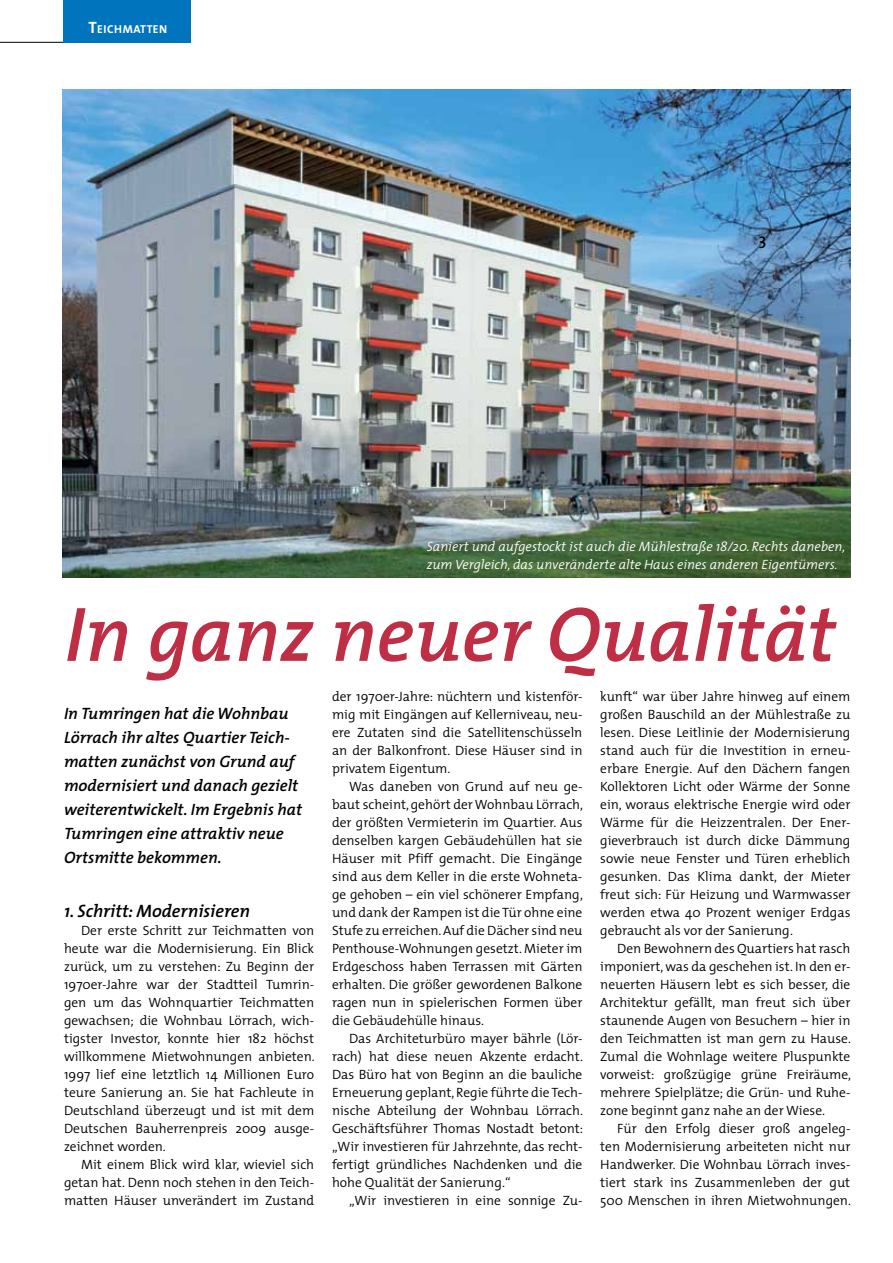
<style>
.page{position:relative;width:893px;height:1263px;background:#fff}
.page>*{position:absolute;margin:0;border:0;box-sizing:border-box;transform-origin:0 0}
.t1{font:italic 600 78px "The Mix";color:#be2e45}
.t2{font:italic 600 18px "The Mix";color:#000}
.t3{font:italic 600 16.5px/24px "The Mix";color:#000}
.t4{font:600 16.5px "The Mix";color:#000}
.t5{font:300 13.5px/18px "The Mix";color:#000;text-align:justify}
.t6{font:italic 300 13.5px/18px "The Mix";color:#fff}
.t7{font:700 11.55px "The Mix";letter-spacing:.045em;color:#fff}
.s1{font-size:16.5px}
</style>
<div class="page">
<hr style="left:0;top:42px;width:64px;height:1px;background:#000">
<div style="left:64px;top:0;width:127px;height:43px;background:#0074bc"></div>
<img style="left:62px;top:89px;width:788px;height:488px">
<p class="t7" style="left:88px;top:20px;width:80px"><span class="s1">T</span>EICHMATTEN</p>
<p class="t4" style="left:759px;top:225px;width:9px">3</p>
<p class="t6" style="left:427px;top:537px;width:420px">Saniert und aufgestockt ist auch die Mühlestraße 18/20. Rechts daneben, zum Vergleich, das unveränderte alte Haus eines anderen Eigentümers.</p>
<h1 class="t1" style="left:65px;top:569px;width:773px">In ganz neuer Qualität</h1>
<p class="t3" style="left:64px;top:701px;width:240px">In Tumringen hat die Wohnbau<br>Lörrach ihr altes Quartier Teich&shy;matten zunächst von Grund auf modernisiert und danach gezielt weiterentwickelt. Im Ergebnis hat<br>Tumringen eine attraktiv neue<br>Ortsmitte bekommen.</p>
<h2 class="t2" style="left:64px;top:896px;width:188px">1. Schritt: Modernisieren</h2>
<p class="t5" style="left:64px;top:921px;width:252px;text-indent:17px">Der erste Schritt zur Teichmatten von heute war die Modernisierung. Ein Blick zurück, um zu verstehen: Zu Beginn der 1970er-Jahre war der Stadtteil Tumrin&shy;gen um das Wohnquartier Teichmatten gewachsen; die Wohnbau Lörrach, wich&shy;tigster Investor, konnte hier 182 höchst willkommene Mietwohnungen anbieten.<br>1997 lief eine letztlich 14 Millionen Euro teure Sanierung an. Sie hat Fachleute in Deutschland überzeugt und ist mit dem Deutschen Bauherrenpreis 2009 ausge&shy;zeichnet worden.</p>
<p class="t5" style="left:64px;top:1155px;width:252px;text-indent:17px">Mit einem Blick wird klar, wieviel sich getan hat. Denn noch stehen in den Teich&shy;matten Häuser unverändert im Zustand</p>
<p class="t5" style="left:332px;top:687px;width:252px">der 1970er-Jahre: nüchtern und kistenför&shy;mig mit Eingängen auf Kellerniveau, neu&shy;ere Zutaten sind die Satellitenschüsseln an der Balkonfront. Diese Häuser sind in privatem Eigentum.</p>
<p class="t5" style="left:332px;top:777px;width:253px;text-indent:17px">Was daneben von Grund auf neu ge&shy;baut scheint, gehört der Wohnbau Lörrach, der größten Vermieterin im Quartier. Aus denselben kargen Gebäudehüllen hat sie Häuser mit Pfiff gemacht. Die Eingänge sind aus dem Keller in die erste Wohneta&shy;ge gehoben – ein viel schönerer Empfang, und dank der Rampen ist die Tür ohne eine Stufe zu erreichen. Auf die Dächer sind neu Penthouse-Wohnungen gesetzt. Mieter im Erdgeschoss haben Terrassen mit Gärten erhalten. Die größer gewordenen Balkone ragen nun in spielerischen Formen über die Gebäudehülle hinaus.</p>
<p class="t5" style="left:332px;top:1029px;width:253px;text-indent:17px">Das Architeturbüro mayer bährle (Lör&shy;rach) hat diese neuen Akzente erdacht.<br>Das Büro hat von Beginn an die bauliche Erneuerung geplant, Regie führte die Tech&shy;nische Abteilung der Wohnbau Lörrach.<br>Geschäftsführer Thomas Nostadt betont: „Wir investieren für Jahrzehnte, das recht&shy;fertigt gründliches Nachdenken und die hohe Qualität der Sanierung.“</p>
<p class="t5" style="left:349px;top:1191px;width:235px">„Wir investieren in eine sonnige Zu-</p>
<p class="t5" style="left:600px;top:687px;width:252px">kunft“ war über Jahre hinweg auf einem großen Bauschild an der Mühlestraße zu lesen. Diese Leitlinie der Modernisierung stand auch für die Investition in erneu&shy;erbare Energie. Auf den Dächern fangen Kollektoren Licht oder Wärme der Sonne ein, woraus elektrische Energie wird oder Wärme für die Heizzentralen. Der Ener&shy;gieverbrauch ist durch dicke Dämmung sowie neue Fenster und Türen erheblich gesunken. Das Klima dankt, der Mieter freut sich: Für Heizung und Warmwasser werden etwa 40 Prozent weniger Erdgas gebraucht als vor der Sanierung.</p>
<p class="t5" style="left:600px;top:939px;width:252px;text-indent:17px">Den Bewohnern des Quartiers hat rasch imponiert, was da geschehen ist. In den er&shy;neuerten Häusern lebt es sich besser, die Architektur gefällt, man freut sich über staunende Augen von Besuchern – hier in den Teichmatten ist man gern zu Hause.<br>Zumal die Wohnlage weitere Pluspunkte vorweist: großzügige grüne Freiräume, mehrere Spielplätze; die Grün- und Ruhe&shy;zone beginnt ganz nahe an der Wiese.</p>
<p class="t5" style="left:600px;top:1119px;width:252px;text-indent:17px">Für den Erfolg dieser groß angeleg&shy;ten Modernisierung arbeiteten nicht nur Handwerker. Die Wohnbau Lörrach inves&shy;tiert stark ins Zusammenleben der gut 500 Menschen in ihren Mietwohnungen.</p>
</div>
